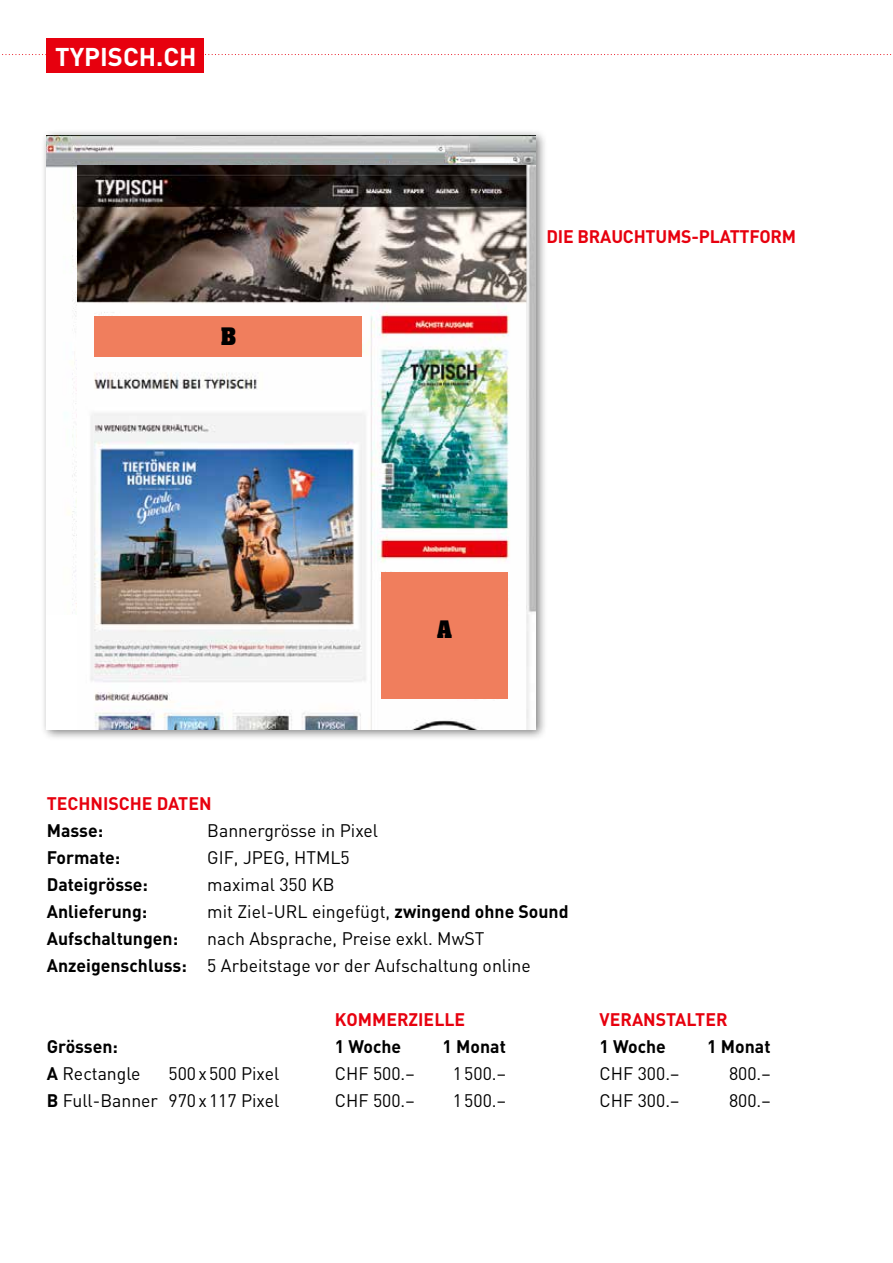
<style>
.page{position:relative;width:893px;height:1263px;background:#fff}
.page>*{position:absolute;margin:0;border:0;box-sizing:border-box;transform-origin:0 0}
.t1{font:700 25.35px "DIN";color:#fff}
.t2{font:700 20.55px "Aachen";color:#000}
.t3{font:18px/27px "DIN";color:#000;text-align:right}
.t4{font:700 18px/27px "DIN";color:#e7000e}
.t5{font:700 18px/27px "DIN";color:#000}
.s1{color:#000}
.s2{font-weight:700}
.s3{font-weight:400}
</style>
<div class="page">
<svg style="left:2px;top:54px;width:890px;height:1px"></svg>
<div style="left:41px;top:129px;width:507px;height:612px;background:#000;opacity:.5"></div>
<img style="left:47px;top:135px;width:489px;height:479px">
<div style="left:47px;top:38px;width:157px;height:34px;background:#e7000e"></div>
<img style="left:78px;top:166px;width:458px;height:563px">
<div style="left:94px;top:316px;width:268px;height:41px;background:#f07e5d"></div>
<div style="left:381px;top:572px;width:127px;height:127px;background:#f07e5d"></div>
<p class="t1" style="left:55px;top:40px;width:143px">TYPISCH.CH</p>
<p class="t2" style="left:221px;top:322px;width:17px">B</p>
<p class="t4" style="left:546px;top:222px;width:251px">DIE BRAUCHTUMS-PLATTFORM</p>
<p class="t2" style="left:437px;top:614px;width:16px">A</p>
<p class="t4" style="left:47px;top:789px;width:166px">TECHNISCHE DATEN<br><span class="s1">Masse:</span></p>
<p class="t3" style="left:207px;top:817px;width:172px">Bannergrösse in Pixel</p>
<p class="t5" style="left:47px;top:843px;width:75px">Formate:</p>
<p class="t3" style="left:207px;top:844px;width:144px">GIF, JPEG, HTML5</p>
<p class="t5" style="left:47px;top:870px;width:103px">Dateigrösse:</p>
<p class="t3" style="left:207px;top:871px;width:129px">maximal 350 KB</p>
<p class="t5" style="left:47px;top:897px;width:102px">Anlieferung:</p>
<p class="t3" style="left:207px;top:898px;width:363px">mit Ziel-URL eingefügt, <span class="s2">zwingend ohne Sound</span></p>
<p class="t5" style="left:47px;top:924px;width:133px">Aufschaltungen:</p>
<p class="t3" style="left:47px;top:925px;width:486px;text-align:left;text-indent:161px">nach Absprache, Preise exkl. MwST<br><span class="s2">Anzeigenschluss:</span> 5 Arbeitstage vor der Aufschaltung online</p>
<p class="t5" style="left:47px;top:1032px;width:95px">Grössen:<br>A <span class="s3">Rectangle</span></p>
<p class="t3" style="left:47px;top:1060px;width:234px">500x500 Pixel<br><span class="s2">B</span> Full-Banner 970x117 Pixel</p>
<p class="t4" style="left:335px;top:1005px;width:132px">KOMMERZIELLE<br><span class="s1">1 Woche</span></p>
<p class="t5" style="left:443px;top:1032px;width:65px">1 Monat</p>
<p class="t3" style="left:335px;top:1060px;width:81px">CHF 500.–</p>
<p class="t3" style="left:453px;top:1060px;width:55px">1500.–</p>
<p class="t3" style="left:335px;top:1087px;width:81px">CHF 500.–</p>
<p class="t3" style="left:453px;top:1087px;width:55px">1500.–</p>
<p class="t4" style="left:600px;top:1005px;width:129px">VERANSTALTER<br><span class="s1">1 Woche</span></p>
<p class="t5" style="left:707px;top:1032px;width:65px">1 Monat</p>
<p class="t3" style="left:600px;top:1060px;width:81px">CHF 300.–</p>
<p class="t3" style="left:729px;top:1060px;width:43px">800.–</p>
<p class="t3" style="left:600px;top:1087px;width:81px">CHF 300.–</p>
<p class="t3" style="left:729px;top:1087px;width:43px">800.–</p>
</div>
